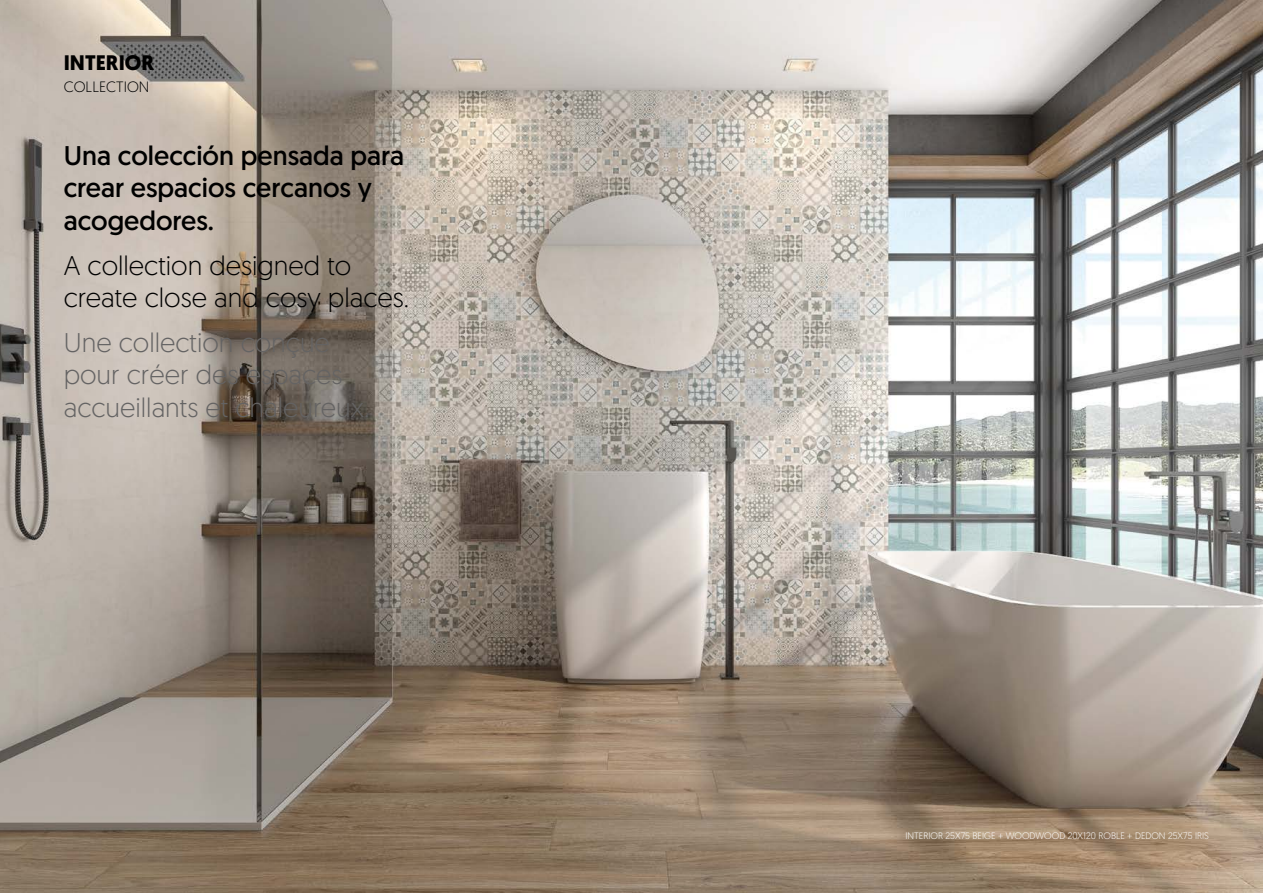
<style>
.page{position:relative;width:1263px;height:893px;background:#fff}
.page>*{position:absolute;margin:0;border:0;box-sizing:border-box;transform-origin:0 0}
.t1{font:300 27px/32.4px "Geomanist";color:#646363}
.t2{font:27px/32.4px "Geomanist";color:#000}
.t3{font:300 27px/32.4px "Geomanist";color:#000}
.t4{font:700 21px "Geomanist";color:#000}
.t5{font:300 15px "Geomanist";color:#000}
.t6{font:300 9.45px "Geomanist";color:#fff}
</style>
<div class="page">
<img style="left:0;top:0;width:1263px;height:893px">
<p class="t4" style="left:64px;top:48px;width:92px">INTERIOR</p>
<p class="t5" style="left:64px;top:77px;width:87px">COLLECTION</p>
<p class="t2" style="left:64px;top:139px;width:342px">Una colección pensada para crear espacios cercanos y acogedores.</p>
<p class="t3" style="left:64px;top:248px;width:347px">A collection designed to create close and cosy places.</p>
<p class="t1" style="left:64px;top:325px;width:307px">Une collection conçue pour créer des espaces accueillants et chaleureux.</p>
<p class="t6" style="left:905px;top:830px;width:305px">INTERIOR 25X75 BEIGE + WOODWOOD 20X120 ROBLE + DEDON 25X75 IRIS</p>
</div>
